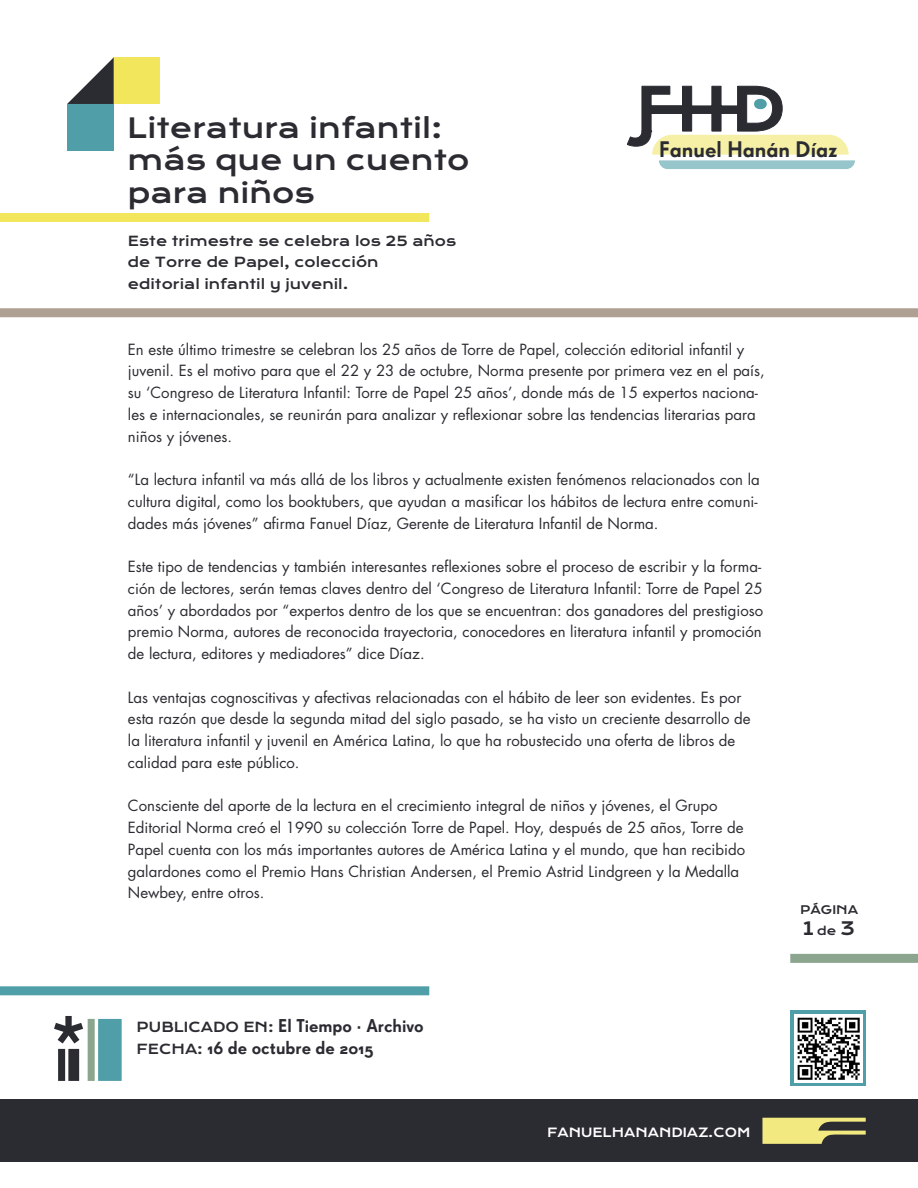
<style>
.page{position:relative;width:918px;height:1188px;background:#fff}
.page>*{position:absolute;margin:0;border:0;box-sizing:border-box;transform-origin:0 0}
.t1{font:27px "Krona One";color:#2b2c32}
.t2{font:500 21.9px "Super Grotesk A";color:#2b2c32}
.t3{font:500 18px/21.6px "Super Grotesk A";color:#2b2c32}
.t4{font:18px "Krona One";color:#2b2c32}
.t5{font:15px/21.8px "Futura Std";color:#2b2c32}
.t6{font:13.5px "Krona One";color:#2b2c32}
.t7{font:12.3px "Krona One";color:#fff}
.t8{font:11.55px "Krona One";color:#2b2c32}
.s1{font-family:"Krona One";font-weight:400;font-size:13.5px}
.s2{font-size:11.55px}
</style>
<div class="page">
<div style="left:790px;top:1010px;width:76px;height:76px;background:#509fa8"></div>
<div style="left:0;top:1100px;width:918px;height:62px;background:#2b2c32"></div>
<svg style="left:626px;top:85px;width:229px;height:84px"></svg>
<div style="left:67px;top:104px;width:47px;height:47px;background:#509fa8"></div>
<div style="left:114px;top:57px;width:46px;height:47px;background:#f2e65d"></div>
<svg style="left:67px;top:57px;width:47px;height:47px"></svg>
<svg style="left:762px;top:1118px;width:104px;height:26px"></svg>
<div style="left:58px;top:1049px;width:7px;height:32px;background:#2b2c32"></div>
<div style="left:68px;top:1049px;width:11px;height:32px;background:#2b2c32"></div>
<div style="left:88px;top:1019px;width:7px;height:62px;background:#8ba58e"></div>
<div style="left:98px;top:1019px;width:24px;height:62px;background:#509fa8"></div>
<svg style="left:54px;top:1016px;width:29px;height:28px"></svg>
<img style="left:794px;top:1014px;width:69px;height:69px">
<div style="left:0;top:213px;width:429px;height:9px;background:#f2e65d"></div>
<div style="left:0;top:986px;width:429px;height:9px;background:#509fa8"></div>
<div style="left:0;top:308px;width:918px;height:9px;background:#aea092"></div>
<div style="left:790px;top:954px;width:128px;height:9px;background:#8ba58e"></div>
<p class="t1" style="left:127px;top:111px;width:317px">Literatura infantil:</p>
<p class="t1" style="left:128px;top:144px;width:343px">más que un cuento</p>
<p class="t1" style="left:128px;top:176px;width:188px">para niños</p>
<p class="t6" style="left:128px;top:232px;width:330px">Este trimestre se celebra los 25 años</p>
<p class="t6" style="left:128px;top:254px;width:252px">de Torre de Papel, colección</p>
<p class="t6" style="left:128px;top:276px;width:222px">editorial infantil y juvenil.</p>
<p class="t2" style="left:659px;top:136px;width:180px">Fanuel Hanán Díaz</p>
<p class="t5" style="left:128px;top:338px;width:638px">En este último trimestre se celebran los 25 años de Torre de Papel, colección editorial infantil y juvenil. Es el motivo para que el 22 y 23 de octubre, Norma presente por primera vez en el país, su ‘Congreso de Literatura Infantil: Torre de Papel 25 años’, donde más de 15 expertos naciona&shy;les e internacionales, se reunirán para analizar y reflexionar sobre las tendencias literarias para niños y jóvenes.</p>
<p class="t5" style="left:128px;top:469px;width:633px">“La lectura infantil va más allá de los libros y actualmente existen fenómenos relacionados con la cultura digital, como los booktubers, que ayudan a masificar los hábitos de lectura entre comuni&shy;dades más jóvenes” afirma Fanuel Díaz, Gerente de Literatura Infantil de Norma.</p>
<p class="t5" style="left:128px;top:556px;width:637px">Este tipo de tendencias y también interesantes reflexiones sobre el proceso de escribir y la forma&shy;ción de lectores, serán temas claves dentro del ‘Congreso de Literatura Infantil: Torre de Papel 25 años’ y abordados por “expertos dentro de los que se encuentran: dos ganadores del prestigioso premio Norma, autores de reconocida trayectoria, conocedores en literatura infantil y promoción de lectura, editores y mediadores” dice Díaz.</p>
<p class="t5" style="left:128px;top:686px;width:624px">Las ventajas cognoscitivas y afectivas relacionadas con el hábito de leer son evidentes. Es por esta razón que desde la segunda mitad del siglo pasado, se ha visto un creciente desarrollo de la literatura infantil y juvenil en América Latina, lo que ha robustecido una oferta de libros de calidad para este público.</p>
<p class="t5" style="left:128px;top:795px;width:619px">Consciente del aporte de la lectura en el crecimiento integral de niños y jóvenes, el Grupo Editorial Norma creó el 1990 su colección Torre de Papel. Hoy, después de 25 años, Torre de Papel cuenta con los más importantes autores de América Latina y el mundo, que han recibido galardones como el Premio Hans Christian Andersen, el Premio Astrid Lindgreen y la Medalla Newbey, entre otros.</p>
<p class="t3" style="left:137px;top:1015px;width:289px"><span class="s1">PUBLICADO EN:</span> El Tiempo · Archivo<br><span class="s1">FECHA:</span> 16 de octubre de 2015</p>
<p class="t7" style="left:547px;top:1125px;width:205px">FANUELHANANDIAZ.COM</p>
<p class="t8" style="left:800px;top:902px;width:60px">PÁGINA</p>
<p class="t4" style="left:803px;top:917px;width:54px">1<span class="s2">de</span>3</p>
</div>
